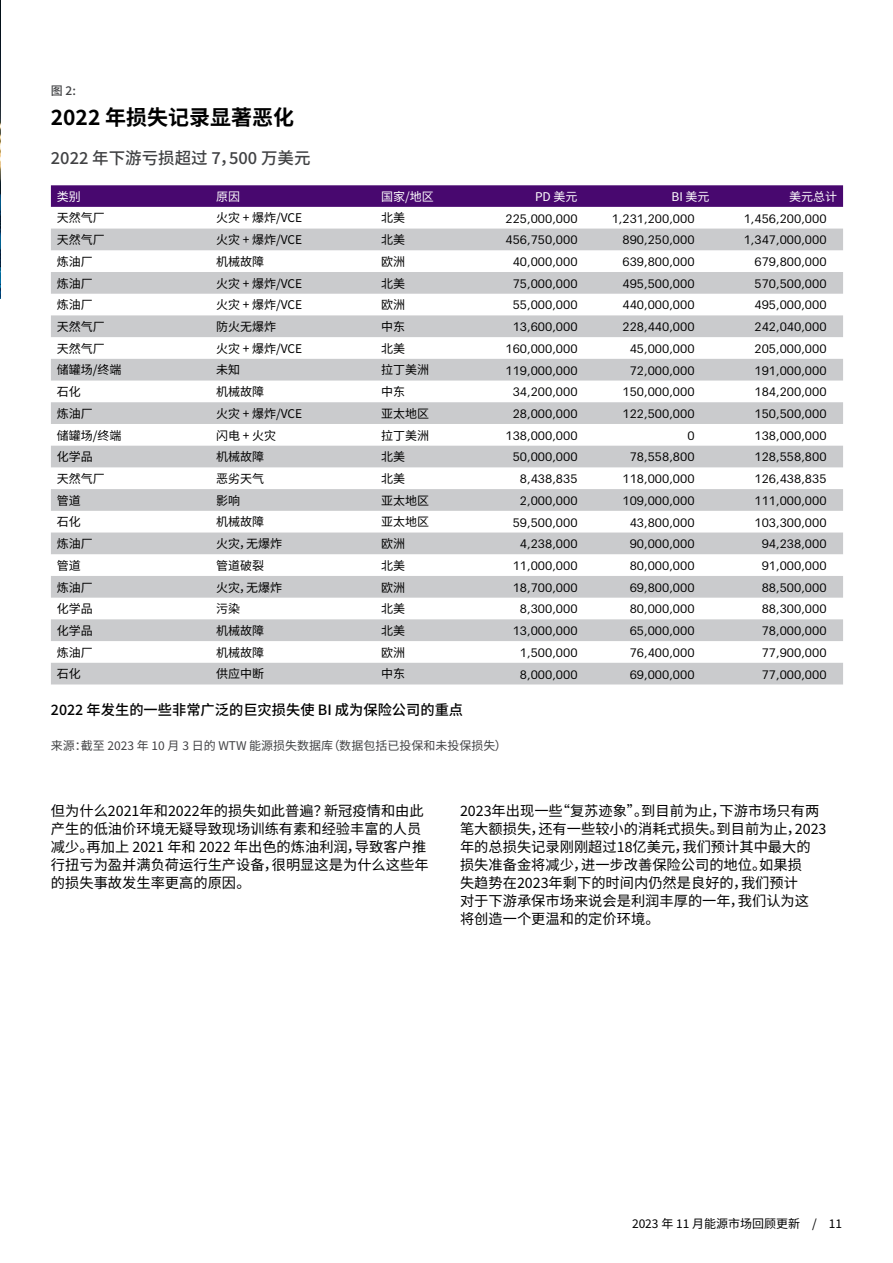
<style>
.page{position:relative;width:893px;height:1263px;background:#fff}
.page>*{position:absolute;margin:0;border:0;box-sizing:border-box;transform-origin:0 0}
.t1{font:700 21px "Noto Sans SC";color:#000}
.t2{font:500 16.5px "Noto Sans SC";color:#414244}
.t3{font:14.25px/18px "Noto Sans SC";color:#000}
.t4{font:500 14.25px "Noto Sans SC";color:#000}
.t5{font:12px "Graphik";color:#000}
.t6{font:12px "Noto Sans SC";color:#000}
.t7{font:12px "Noto Sans SC";color:#414244}
.t8{font:12px "Noto Sans SC";color:#fff}
.t9{font:500 12px "Noto Sans SC";color:#414244}
</style>
<div class="page">
<img style="left:0;top:0;width:1px;height:299px">
<svg style="left:51px;top:185px;width:792px;height:22px;background:#4b0c71"></svg>
<div style="left:51px;top:229px;width:792px;height:21px;background:#cacbcd"></div>
<svg style="left:51px;top:272px;width:792px;height:412px;fill:#cacbcd"></svg>
<p class="t9" style="left:51px;top:84px;width:27px">图 2:</p>
<h1 class="t1" style="left:51px;top:106px;width:245px">2022 年损失记录显著恶化</h1>
<h2 class="t2" style="left:51px;top:149px;width:261px">2022 年下游亏损超过 7，500 万美元</h2>
<p class="t8" style="left:57px;top:190px;width:25px">类别</p>
<p class="t8" style="left:216px;top:190px;width:25px">原因</p>
<p class="t8" style="left:381px;top:190px;width:54px">国家/地区</p>
<p class="t8" style="left:535px;top:190px;width:44px">PD 美元</p>
<p class="t8" style="left:671px;top:190px;width:40px">BI 美元</p>
<p class="t8" style="left:789px;top:190px;width:49px">美元总计</p>
<p class="t6" style="left:57px;top:211px;width:49px">天然气厂</p>
<p class="t6" style="left:216px;top:211px;width:88px">火灾 + 爆炸/VCE</p>
<p class="t6" style="left:381px;top:211px;width:25px">北美</p>
<p class="t5" style="left:506px;top:209px;width:73px">225,000,000</p>
<p class="t5" style="left:612px;top:209px;width:84px">1,231,200,000</p>
<p class="t5" style="left:744px;top:209px;width:84px">1,456,200,000</p>
<p class="t6" style="left:57px;top:233px;width:49px">天然气厂</p>
<p class="t6" style="left:216px;top:233px;width:88px">火灾 + 爆炸/VCE</p>
<p class="t6" style="left:381px;top:233px;width:25px">北美</p>
<p class="t5" style="left:506px;top:231px;width:73px">456,750,000</p>
<p class="t5" style="left:623px;top:231px;width:73px">890,250,000</p>
<p class="t5" style="left:744px;top:231px;width:84px">1,347,000,000</p>
<p class="t6" style="left:57px;top:255px;width:37px">炼油厂</p>
<p class="t6" style="left:216px;top:255px;width:49px">机械故障</p>
<p class="t6" style="left:381px;top:255px;width:25px">欧洲</p>
<p class="t5" style="left:513px;top:253px;width:66px">40,000,000</p>
<p class="t5" style="left:623px;top:253px;width:73px">639,800,000</p>
<p class="t5" style="left:755px;top:253px;width:73px">679,800,000</p>
<p class="t6" style="left:57px;top:276px;width:37px">炼油厂</p>
<p class="t6" style="left:216px;top:276px;width:88px">火灾 + 爆炸/VCE</p>
<p class="t6" style="left:381px;top:276px;width:25px">北美</p>
<p class="t5" style="left:513px;top:274px;width:66px">75,000,000</p>
<p class="t5" style="left:623px;top:274px;width:73px">495,500,000</p>
<p class="t5" style="left:755px;top:274px;width:73px">570,500,000</p>
<p class="t6" style="left:57px;top:298px;width:37px">炼油厂</p>
<p class="t6" style="left:216px;top:298px;width:88px">火灾 + 爆炸/VCE</p>
<p class="t6" style="left:381px;top:298px;width:25px">欧洲</p>
<p class="t5" style="left:513px;top:296px;width:66px">55,000,000</p>
<p class="t5" style="left:623px;top:296px;width:73px">440,000,000</p>
<p class="t5" style="left:755px;top:296px;width:73px">495,000,000</p>
<p class="t6" style="left:57px;top:320px;width:49px">天然气厂</p>
<p class="t6" style="left:216px;top:320px;width:61px">防火无爆炸</p>
<p class="t6" style="left:381px;top:320px;width:25px">中东</p>
<p class="t5" style="left:513px;top:318px;width:66px">13,600,000</p>
<p class="t5" style="left:623px;top:318px;width:73px">228,440,000</p>
<p class="t5" style="left:755px;top:318px;width:73px">242,040,000</p>
<p class="t6" style="left:57px;top:341px;width:49px">天然气厂</p>
<p class="t6" style="left:216px;top:341px;width:88px">火灾 + 爆炸/VCE</p>
<p class="t6" style="left:381px;top:341px;width:25px">北美</p>
<p class="t5" style="left:506px;top:339px;width:73px">160,000,000</p>
<p class="t5" style="left:630px;top:339px;width:66px">45,000,000</p>
<p class="t5" style="left:755px;top:339px;width:73px">205,000,000</p>
<p class="t6" style="left:57px;top:363px;width:66px">储罐场/终端</p>
<p class="t6" style="left:216px;top:363px;width:25px">未知</p>
<p class="t6" style="left:381px;top:363px;width:49px">拉丁美洲</p>
<p class="t5" style="left:506px;top:361px;width:73px">119,000,000</p>
<p class="t5" style="left:630px;top:361px;width:66px">72,000,000</p>
<p class="t5" style="left:755px;top:361px;width:73px">191,000,000</p>
<p class="t6" style="left:57px;top:385px;width:25px">石化</p>
<p class="t6" style="left:216px;top:385px;width:49px">机械故障</p>
<p class="t6" style="left:381px;top:385px;width:25px">中东</p>
<p class="t5" style="left:513px;top:383px;width:66px">34,200,000</p>
<p class="t5" style="left:623px;top:383px;width:73px">150,000,000</p>
<p class="t5" style="left:755px;top:383px;width:73px">184,200,000</p>
<p class="t6" style="left:57px;top:407px;width:37px">炼油厂</p>
<p class="t6" style="left:216px;top:407px;width:88px">火灾 + 爆炸/VCE</p>
<p class="t6" style="left:381px;top:407px;width:49px">亚太地区</p>
<p class="t5" style="left:513px;top:405px;width:66px">28,000,000</p>
<p class="t5" style="left:623px;top:405px;width:73px">122,500,000</p>
<p class="t5" style="left:755px;top:405px;width:73px">150,500,000</p>
<p class="t6" style="left:57px;top:428px;width:66px">储罐场/终端</p>
<p class="t6" style="left:216px;top:428px;width:62px">闪电 + 火灾</p>
<p class="t6" style="left:381px;top:428px;width:49px">拉丁美洲</p>
<p class="t5" style="left:506px;top:426px;width:73px">138,000,000</p>
<p class="t5" style="left:687px;top:426px;width:9px">0</p>
<p class="t5" style="left:755px;top:426px;width:73px">138,000,000</p>
<p class="t6" style="left:57px;top:450px;width:37px">化学品</p>
<p class="t6" style="left:216px;top:450px;width:49px">机械故障</p>
<p class="t6" style="left:381px;top:450px;width:25px">北美</p>
<p class="t5" style="left:513px;top:448px;width:66px">50,000,000</p>
<p class="t5" style="left:630px;top:448px;width:66px">78,558,800</p>
<p class="t5" style="left:755px;top:448px;width:73px">128,558,800</p>
<p class="t6" style="left:57px;top:472px;width:49px">天然气厂</p>
<p class="t6" style="left:216px;top:472px;width:49px">恶劣天气</p>
<p class="t6" style="left:381px;top:472px;width:25px">北美</p>
<p class="t5" style="left:520px;top:470px;width:59px">8,438,835</p>
<p class="t5" style="left:623px;top:470px;width:73px">118,000,000</p>
<p class="t5" style="left:755px;top:470px;width:73px">126,438,835</p>
<p class="t6" style="left:57px;top:493px;width:25px">管道</p>
<p class="t6" style="left:216px;top:493px;width:25px">影响</p>
<p class="t6" style="left:381px;top:493px;width:49px">亚太地区</p>
<p class="t5" style="left:520px;top:491px;width:59px">2,000,000</p>
<p class="t5" style="left:623px;top:491px;width:73px">109,000,000</p>
<p class="t5" style="left:755px;top:491px;width:73px">111,000,000</p>
<p class="t6" style="left:57px;top:515px;width:25px">石化</p>
<p class="t6" style="left:216px;top:515px;width:49px">机械故障</p>
<p class="t6" style="left:381px;top:515px;width:49px">亚太地区</p>
<p class="t5" style="left:513px;top:513px;width:66px">59,500,000</p>
<p class="t5" style="left:630px;top:513px;width:66px">43,800,000</p>
<p class="t5" style="left:755px;top:513px;width:73px">103,300,000</p>
<p class="t6" style="left:57px;top:537px;width:37px">炼油厂</p>
<p class="t6" style="left:216px;top:537px;width:67px">火灾，无爆炸</p>
<p class="t6" style="left:381px;top:537px;width:25px">欧洲</p>
<p class="t5" style="left:520px;top:535px;width:59px">4,238,000</p>
<p class="t5" style="left:630px;top:535px;width:66px">90,000,000</p>
<p class="t5" style="left:762px;top:535px;width:66px">94,238,000</p>
<p class="t6" style="left:57px;top:559px;width:25px">管道</p>
<p class="t6" style="left:216px;top:559px;width:49px">管道破裂</p>
<p class="t6" style="left:381px;top:559px;width:25px">北美</p>
<p class="t5" style="left:513px;top:557px;width:66px">11,000,000</p>
<p class="t5" style="left:630px;top:557px;width:66px">80,000,000</p>
<p class="t5" style="left:762px;top:557px;width:66px">91,000,000</p>
<p class="t6" style="left:57px;top:580px;width:37px">炼油厂</p>
<p class="t6" style="left:216px;top:580px;width:67px">火灾，无爆炸</p>
<p class="t6" style="left:381px;top:580px;width:25px">欧洲</p>
<p class="t5" style="left:513px;top:578px;width:66px">18,700,000</p>
<p class="t5" style="left:630px;top:578px;width:66px">69,800,000</p>
<p class="t5" style="left:762px;top:578px;width:66px">88,500,000</p>
<p class="t6" style="left:57px;top:602px;width:37px">化学品</p>
<p class="t6" style="left:216px;top:602px;width:25px">污染</p>
<p class="t6" style="left:381px;top:602px;width:25px">北美</p>
<p class="t5" style="left:520px;top:600px;width:59px">8,300,000</p>
<p class="t5" style="left:630px;top:600px;width:66px">80,000,000</p>
<p class="t5" style="left:762px;top:600px;width:66px">88,300,000</p>
<p class="t6" style="left:57px;top:624px;width:37px">化学品</p>
<p class="t6" style="left:216px;top:624px;width:49px">机械故障</p>
<p class="t6" style="left:381px;top:624px;width:25px">北美</p>
<p class="t5" style="left:513px;top:622px;width:66px">13,000,000</p>
<p class="t5" style="left:630px;top:622px;width:66px">65,000,000</p>
<p class="t5" style="left:762px;top:622px;width:66px">78,000,000</p>
<p class="t6" style="left:57px;top:645px;width:37px">炼油厂</p>
<p class="t6" style="left:216px;top:645px;width:49px">机械故障</p>
<p class="t6" style="left:381px;top:645px;width:25px">欧洲</p>
<p class="t5" style="left:520px;top:643px;width:59px">1,500,000</p>
<p class="t5" style="left:630px;top:643px;width:66px">76,400,000</p>
<p class="t5" style="left:762px;top:643px;width:66px">77,900,000</p>
<p class="t6" style="left:57px;top:667px;width:25px">石化</p>
<p class="t6" style="left:216px;top:667px;width:49px">供应中断</p>
<p class="t6" style="left:381px;top:667px;width:25px">中东</p>
<p class="t5" style="left:520px;top:665px;width:59px">8,000,000</p>
<p class="t5" style="left:630px;top:665px;width:66px">69,000,000</p>
<p class="t5" style="left:762px;top:665px;width:66px">77,000,000</p>
<p class="t4" style="left:51px;top:701px;width:414px">2022 年发生的一些非常广泛的巨灾损失使 BI 成为保险公司的重点</p>
<p class="t7" style="left:51px;top:739px;width:457px">来源：截至 2023 年 10 月 3 日的 WTW 能源损失数据库（数据包括已投保和未投保损失）</p>
<p class="t3" style="left:51px;top:802px;width:379px">但为什么2021年和2022年的损失如此普遍？新冠疫情和由此产生的低油价环境无疑导致现场训练有素和经验丰富的人员减少。再加上 2021 年和 2022 年出色的炼油利润，导致客户推行扭亏为盈并满负荷运行生产设备，很明显这是为什么这些年的损失事故发生率更高的原因。</p>
<p class="t3" style="left:460px;top:802px;width:368px">2023年出现一些“复苏迹象”。到目前为止，下游市场只有两笔大额损失，还有一些较小的消耗式损失。到目前为止，2023年的总损失记录刚刚超过18亿美元，我们预计其中最大的损失准备金将减少，进一步改善保险公司的地位。如果损<br>失趋势在2023年剩下的时间内仍然是良好的，我们预计<br>对于下游承保市场来说会是利润丰厚的一年，我们认为这将创造一个更温和的定价环境。</p>
<p class="t6" style="left:632px;top:1217px;width:212px">2023 年 11 月能源市场回顾更新 / 11</p>
</div>
